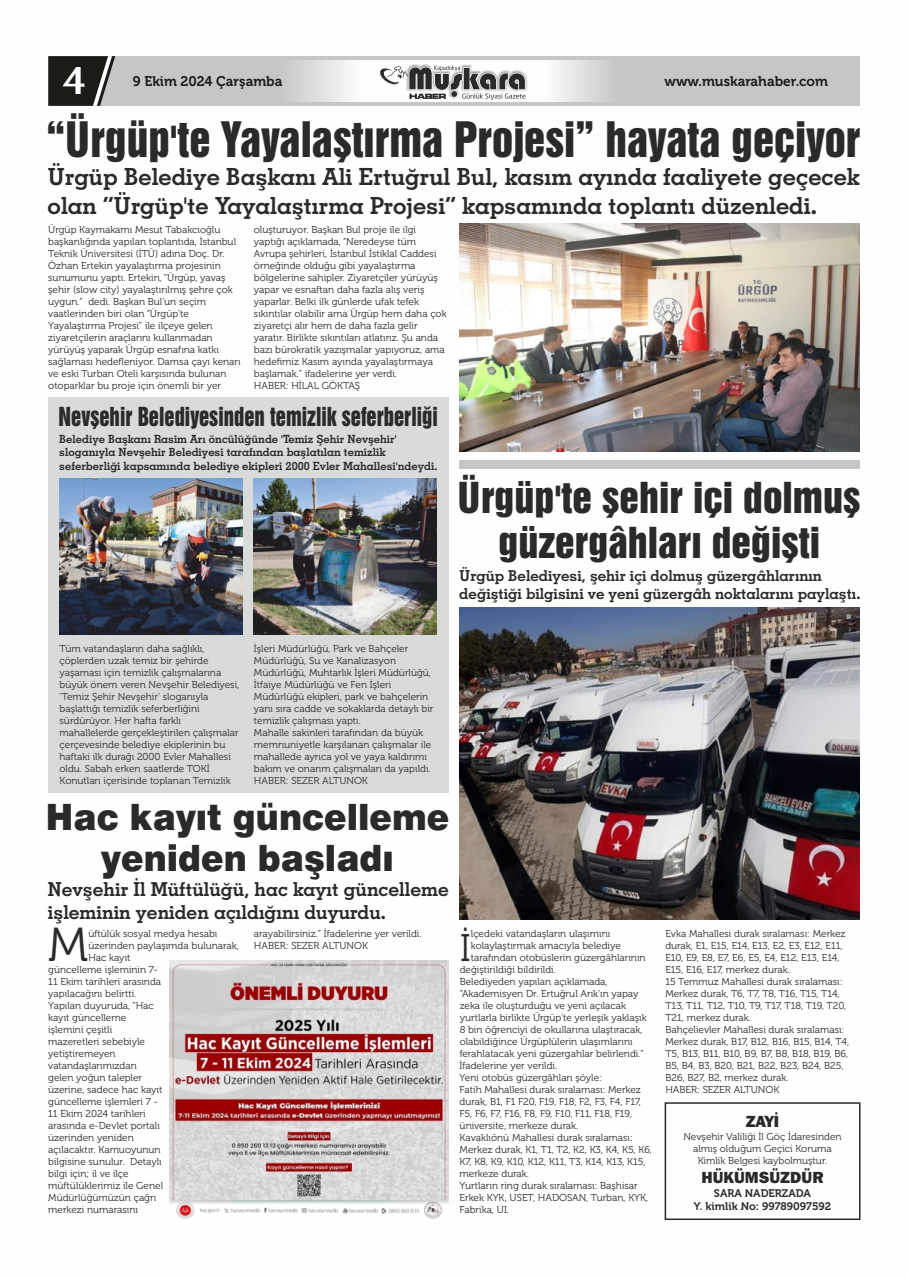
<style>
.page{position:relative;width:908px;height:1276px;background:#fff}
.page>*{position:absolute;margin:0;border:0;box-sizing:border-box;transform-origin:0 0}
.t1{font:47.5px "Museo 300";color:#2b2a29}
.t2{font:44.6px "Swiss 921 BT";color:#2b2a29}
.t3{font:700 40.3px "Optima";color:#fefefe}
.t4{font:38.9px/44.9px "Swiss 921 BT";color:#2b2a29;text-align:center}
.t5{font:38.3px "Museo 300";color:#2b2a29}
.t6{font:900 36.3px/41.4px "Swiss 721 BT";color:#2b2a29;text-align:center;scale:.93 1}
.t7{font:23.9px "Swiss 921 BT";color:#2b2a29;scale:.87 1}
.t8{font:23.7px/28.4px "Geometric Slabserif 703 Bold BT";color:#2b2a29}
.t9{font:19.3px/23.1px "Geometric Slabserif 703 Bold BT";color:#2b2a29}
.t10{font:800 16px "Franklin Gothic IT Cby BT";color:#2b2a29}
.t11{font:15.2px/18.2px "Geometric Slabserif 703 Bold BT";color:#2b2a29}
.t12{font:14px "Museo 700";color:#1c1b17}
.t13{font:11.3px/13.5px "Geometric Slabserif 703 Bold BT";color:#2b2a29}
.t14{font:11px/13.2px "Museo 700";color:#2b2a29;text-align:center}
.t15{font:10px/12px "Museo 300";color:#2b2a29}
</style>
<div class="page">
<div style="left:48px;top:56px;width:811px;height:50px;background:#c5c6c6"></div>
<img style="left:295px;top:60px;width:310px;height:42px">
<svg style="left:48px;top:56px;width:67px;height:50px;background:#3d3c39"></svg>
<img style="left:406px;top:64px;width:121px;height:36px">
<svg style="left:378px;top:66px;width:148px;height:36px;background:#aeadad"></svg>
<img style="left:459px;top:224px;width:400px;height:228px">
<div style="left:48px;top:398px;width:400px;height:395px;background:#d9dada"></div>
<div style="left:664px;top:1102px;width:196px;height:118px;border:1px solid #2b2a29"></div>
<img style="left:254px;top:478px;width:183px;height:156px">
<img style="left:60px;top:478px;width:182px;height:156px">
<div style="left:459px;top:460px;width:400px;height:9px;background:#c5c6c6"></div>
<img style="left:459px;top:607px;width:400px;height:312px">
<img style="left:169px;top:960px;width:279px;height:259px">
<h3 class="t3" style="left:62px;top:63px;width:26px">4</h3>
<h3 class="t12" style="left:133px;top:75px;width:151px">9 Ekim 2024 Çarşamba</h3>
<h3 class="t12" style="left:664px;top:75px;width:165px">www.muskarahaber.com</h3>
<h2 class="t2" style="left:46px;top:123px;width:815px">“Ürgüp'te Yayalaştırma Projesi” hayata geçiyor</h2>
<h3 class="t8" style="left:48px;top:165px;width:813px">Ürgüp Belediye Başkanı Ali Ertuğrul Bul, kasım ayında faaliyete geçecek olan “Ürgüp'te Yayalaştırma Projesi” kapsamında toplantı düzenledi.</h3>
<p class="t15" style="left:48px;top:225px;width:194px">Ürgüp Kaymakamı Mesut Tabakcıoğlu başkanlığında yapılan toplantıda, İstanbul Teknik Üniversitesi (İTÜ) adına Doç. Dr.<br>Özhan Ertekin yayalaştırma projesinin sunumunu yaptı. Ertekin, “Ürgüp, yavaş şehir (slow city) yayalaştırılmış şehre çok uygun.” dedi. Başkan Bul'un seçim vaatlerinden biri olan “Ürgüp'te Yayalaştırma Projesi” ile ilçeye gelen ziyaretçilerin araçlarını kullanmadan yürüyüş yaparak Ürgüp esnafına katkı sağlaması hedefleniyor. Damsa çayı kenarı ve eski Turban Oteli karşısında bulunan otoparklar bu proje için önemli bir yer</p>
<p class="t15" style="left:254px;top:225px;width:194px">oluşturuyor. Başkan Bul proje ile ilgi yaptığı açıklamada, “Neredeyse tüm Avrupa şehirleri, İstanbul İstiklal Caddesi örneğinde olduğu gibi yayalaştırma bölgelerine sahipler. Ziyaretçiler yürüyüş yapar ve esnaftan daha fazla alış veriş yaparlar. Belki ilk günlerde ufak tefek sıkıntılar olabilir ama Ürgüp hem daha çok ziyaretçi alır hem de daha fazla gelir yaratır. Birlikte sıkıntıları atlatırız. Şu anda bazı bürokratik yazışmalar yapıyoruz, ama hedefimiz Kasım ayında yayalaştırmaya başlamak.” ifadelerine yer verdi.<br>HABER: HİLAL GÖKTAŞ</p>
<h3 class="t7" style="left:59px;top:408px;width:437px">Nevşehir Belediyesinden temizlik seferberliği</h3>
<p class="t13" style="left:59px;top:433px;width:379px">Belediye Başkanı Rasim Arı öncülüğünde 'Temiz Şehir Nevşehir' sloganıyla Nevşehir Belediyesi tarafından başlatılan temizlik seferberliği kapsamında belediye ekipleri 2000 Evler Mahallesi'ndeydi.</p>
<h3 class="t4" style="left:457px;top:481px;width:404px">Ürgüp'te şehir içi dolmuş güzergâhları değişti</h3>
<h3 class="t11" style="left:459px;top:568px;width:402px">Ürgüp Belediyesi, şehir içi dolmuş güzergâhlarının değiştiği bilgisini ve yeni güzergâh noktalarını paylaştı.</h3>
<p class="t15" style="left:60px;top:644px;width:181px">Tüm vatandaşların daha sağlıklı, çöplerden uzak temiz bir şehirde yaşaması için temizlik çalışmalarına büyük önem veren Nevşehir Belediyesi, 'Temiz Şehir Nevşehir' sloganıyla başlattığı temizlik seferberliğini sürdürüyor. Her hafta farklı mahallelerde gerçekleştirilen çalışmalar çerçevesinde belediye ekiplerinin bu haftaki ilk durağı 2000 Evler Mahallesi oldu. Sabah erken saatlerde TOKİ Konutları içerisinde toplanan Temizlik</p>
<p class="t15" style="left:254px;top:644px;width:181px">İşleri Müdürlüğü, Park ve Bahçeler Müdürlüğü, Su ve Kanalizasyon Müdürlüğü, Muhtarlık İşleri Müdürlüğü, İtfaiye Müdürlüğü ve Fen İşleri Müdürlüğü ekipleri, park ve bahçelerin yanı sıra cadde ve sokaklarda detaylı bir temizlik çalışması yaptı.<br>Mahalle sakinleri tarafından da büyük memnuniyetle karşılanan çalışmalar ile mahallede ayrıca yol ve yaya kaldırımı bakım ve onarım çalışmaları da yapıldı.<br>HABER: SEZER ALTUNOK</p>
<h3 class="t6" style="left:46px;top:800px;width:435px">Hac kayıt güncelleme yeniden başladı</h3>
<h3 class="t9" style="left:48px;top:880px;width:402px">Nevşehir İl Müftülüğü, hac kayıt güncelleme işleminin yeniden açıldığını duyurdu.</h3>
<h1 class="t1" style="left:48px;top:925px;width:42px">M</h1>
<p class="t15" style="left:88px;top:929px;width:130px">üftülük sosyal medya hesabı</p>
<p class="t15" style="left:88px;top:941px;width:152px">üzerinden paylaşımda bulunarak,</p>
<p class="t15" style="left:88px;top:953px;width:44px">Hac kayıt</p>
<p class="t15" style="left:48px;top:965px;width:111px">güncelleme işleminin 7-</p>
<p class="t15" style="left:48px;top:977px;width:114px">11 Ekim tarihleri arasında</p>
<p class="t15" style="left:48px;top:989px;width:90px">yapılacağını belirtti.</p>
<p class="t15" style="left:48px;top:1001px;width:107px">Yapılan duyuruda, “Hac</p>
<p class="t15" style="left:48px;top:1013px;width:79px">kayıt güncelleme</p>
<p class="t15" style="left:48px;top:1025px;width:65px">işlemini çeşitli</p>
<p class="t15" style="left:48px;top:1037px;width:98px">mazeretleri sebebiyle</p>
<p class="t15" style="left:48px;top:1049px;width:69px">yetiştiremeyen</p>
<p class="t15" style="left:48px;top:1061px;width:90px">vatandaşlarımızdan</p>
<p class="t15" style="left:48px;top:1073px;width:95px">gelen yoğun talepler</p>
<p class="t15" style="left:48px;top:1085px;width:116px">üzerine, sadece hac kayıt</p>
<p class="t15" style="left:48px;top:1097px;width:111px">güncelleme işlemleri 7 -</p>
<p class="t15" style="left:48px;top:1109px;width:99px">11 Ekim 2024 tarihleri</p>
<p class="t15" style="left:48px;top:1121px;width:113px">arasında e-Devlet portalı</p>
<p class="t15" style="left:48px;top:1133px;width:87px">üzerinden yeniden</p>
<p class="t15" style="left:48px;top:1145px;width:114px">açılacaktır. Kamuoyunun</p>
<p class="t15" style="left:48px;top:1157px;width:115px">bilgisine sunulur. Detaylı</p>
<p class="t15" style="left:48px;top:1169px;width:82px">bilgi için; il ve ilçe</p>
<p class="t15" style="left:48px;top:1181px;width:116px">müftülüklerimiz ile Genel</p>
<p class="t15" style="left:48px;top:1193px;width:109px">Müdürlüğümüzün çağrı</p>
<p class="t15" style="left:48px;top:1205px;width:91px">merkezi numarasını</p>
<p class="t15" style="left:254px;top:929px;width:169px">arayabilirsiniz.” İfadelerine yer verildi.<br>HABER: SEZER ALTUNOK</p>
<h3 class="t5" style="left:459px;top:932px;width:13px">İ</h3>
<p class="t15" style="left:470px;top:929px;width:141px">lçedeki vatandaşların ulaşımını</p>
<p class="t15" style="left:470px;top:941px;width:151px">kolaylaştırmak amacıyla belediye</p>
<p class="t15" style="left:470px;top:953px;width:176px">tarafından otobüslerin güzergâhlarının</p>
<p class="t15" style="left:459px;top:965px;width:98px">değiştirildiği bildirildi.</p>
<p class="t15" style="left:459px;top:977px;width:149px">Belediyeden yapılan açıklamada,</p>
<p class="t15" style="left:459px;top:989px;width:180px">“Akademisyen Dr. Ertuğrul Arık'ın yapay</p>
<p class="t15" style="left:459px;top:1001px;width:168px">zeka ile oluşturduğu ve yeni açılacak</p>
<p class="t15" style="left:459px;top:1013px;width:188px">yurtlarla birlikte Ürgüp'te yerleşik yaklaşık</p>
<p class="t15" style="left:459px;top:1025px;width:184px">8 bin öğrenciyi de okullarına ulaştıracak,</p>
<p class="t15" style="left:459px;top:1037px;width:174px">olabildiğince Ürgüplülerin ulaşımlarını</p>
<p class="t15" style="left:459px;top:1049px;width:186px">ferahlatacak yeni güzergahlar belirlendi.”</p>
<p class="t15" style="left:459px;top:1061px;width:99px">İfadelerine yer verildi.</p>
<p class="t15" style="left:459px;top:1073px;width:144px">Yeni otobüs güzergâhları şöyle:</p>
<p class="t15" style="left:459px;top:1085px;width:183px">Fatih Mahallesi durak sıralaması: Merkez</p>
<p class="t15" style="left:459px;top:1097px;width:183px">durak, B1, F1 F20, F19, F18, F2, F3, F4, F17,</p>
<p class="t15" style="left:459px;top:1109px;width:174px">F5, F6, F7, F16, F8, F9, F10, F11, F18, F19,</p>
<p class="t15" style="left:459px;top:1121px;width:120px">üniversite, merkeze durak.</p>
<p class="t15" style="left:459px;top:1133px;width:175px">Kavaklıönü Mahallesi durak sıralaması:</p>
<p class="t15" style="left:459px;top:1145px;width:194px">Merkez durak, K1, T1, T2, K2, K3, K4, K5, K6,</p>
<p class="t15" style="left:459px;top:1157px;width:187px">K7, K8, K9, K10, K12, K11, T3, K14, K13, K15,</p>
<p class="t15" style="left:459px;top:1169px;width:71px">merkeze durak.</p>
<p class="t15" style="left:459px;top:1181px;width:180px">Yurtların ring durak sıralaması: Başhisar</p>
<p class="t15" style="left:459px;top:1193px;width:190px">Erkek KYK, USET, HADOSAN, Turban, KYK,</p>
<p class="t15" style="left:459px;top:1205px;width:51px">Fabrika, UI.</p>
<p class="t15" style="left:665px;top:929px;width:185px">Evka Mahallesi durak sıralaması: Merkez durak, E1, E15, E14, E13, E2, E3, E12, E11, E10, E9, E8, E7, E6, E5, E4, E12, E13, E14, E15, E16, E17, merkez durak.<br>15 Temmuz Mahallesi durak sıralaması:<br>Merkez durak, T6, T7, T8, T16, T15, T14, T13, T11, T12, T10, T9, T17, T18, T19, T20, T21, merkez durak.<br>Bahçelievler Mahallesi durak sıralaması:<br>Merkez durak, B17, B12, B16, B15, B14, T4, T5, B13, B11, B10, B9, B7, B8, B18, B19, B6, B5, B4, B3, B20, B21, B22, B23, B24, B25, B26, B27, B2, merkez durak.<br>HABER: SEZER ALTUNOK</p>
<h3 class="t10" style="left:745px;top:1114px;width:35px">ZAYİ</h3>
<p class="t15" style="left:683px;top:1131px;width:160px;text-align:center">Nevşehir Valiliği İl Göç İdaresinden almış olduğum Geçici Koruma<br>Kimlik Belgesi kaybolmuştur.</p>
<h3 class="t10" style="left:701px;top:1170px;width:123px">HÜKÜMSÜZDÜR</h3>
<p class="t14" style="left:693px;top:1187px;width:139px">SARA NADERZADA<br>Y. kimlik No: 99789097592</p>
</div>
